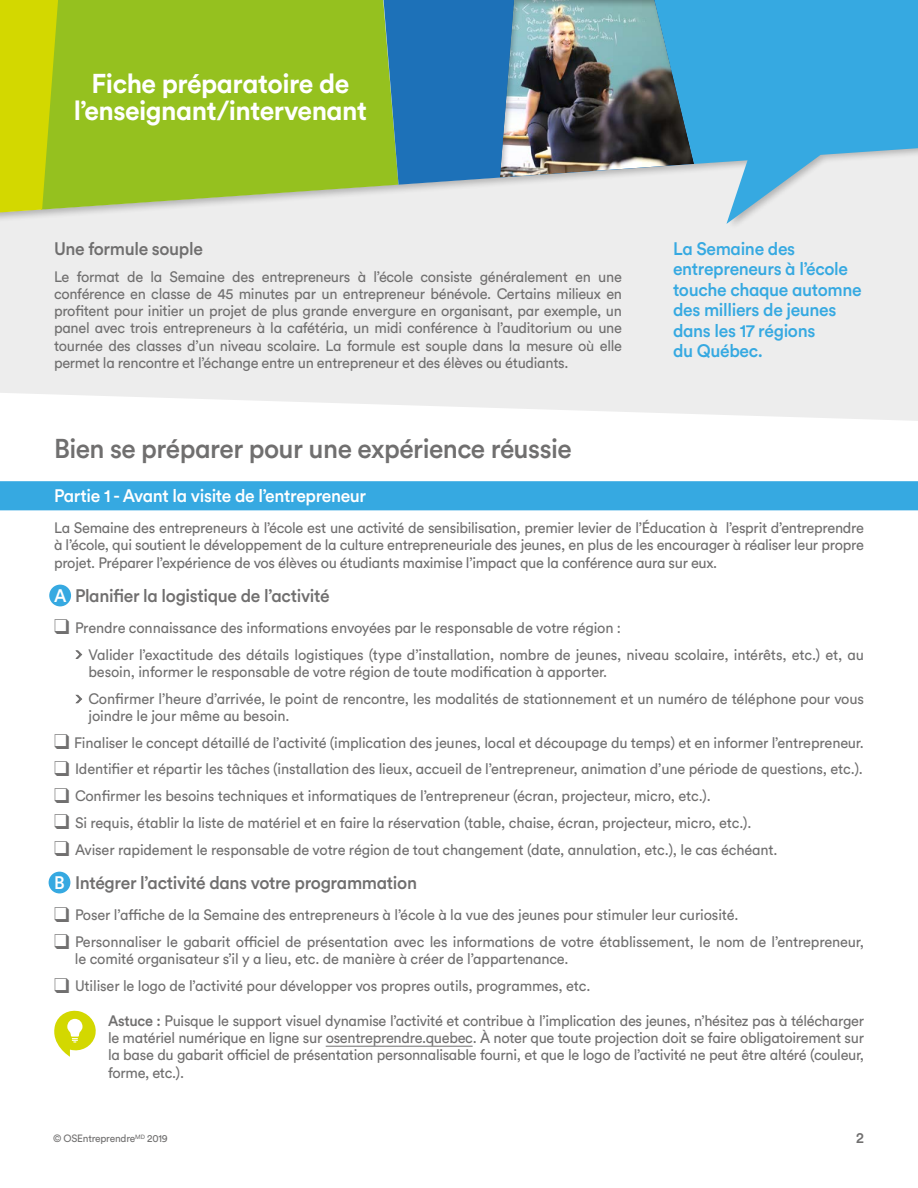
<style>
.page{position:relative;width:918px;height:1188px;background:#fff}
.page>*{position:absolute;margin:0;border:0;box-sizing:border-box;transform-origin:0 0}
.t1{font:700 27px/27px "Circular CM";letter-spacing:-.02em;color:#fff;text-align:center}
.t2{font:500 27px "Circular CM";letter-spacing:-.02em;color:#706f6f}
.t3{font:500 18px/20.5px "Circular CM";letter-spacing:-.02em;color:#36a9e1}
.t4{font:500 18px "Circular CM";letter-spacing:-.02em;color:#706f6f}
.t5{font:500 18px "Circular CM";letter-spacing:-.02em;color:#fff}
.t6{font:15px/17.2px "Circular CM";letter-spacing:-.01em;color:#706f6f;text-align:justify}
.t7{font:500 15px "Circular CM";color:#706f6f}
.t8{font:10.5px "Circular CM";letter-spacing:-.02em;color:#706f6f}
.s1{color:#fff}
.s2{font-weight:500}
</style>
<div class="page">
<div style="left:49px;top:872px;width:21px;height:21px;background:#36a9e1;border-radius:50%"></div>
<div style="left:49px;top:585px;width:22px;height:21px;background:#36a9e1;border-radius:50%"></div>
<div style="left:0;top:481px;width:918px;height:29px;background:#36a9e1"></div>
<svg style="left:0;top:230px;width:918px;height:191px;background:#eee"></svg>
<div style="left:0;top:0;width:918px;height:230px;background:#ededed"></div>
<div style="left:58px;top:0;width:341px;height:210px;background:#95c11f"></div>
<svg style="left:384px;top:0;width:183px;height:185px;background:#2d7aae"></svg>
<svg style="left:707px;top:0;width:211px;height:224px;fill:#36a9e1"></svg>
<div style="left:486px;top:0;width:221px;height:179px;background:#000;opacity:.25"></div>
<svg style="left:0;top:0;width:58px;height:212px;background:#cad405"></svg>
<svg style="left:75px;top:650px;width:8px;height:9px"></svg>
<svg style="left:75px;top:695px;width:7px;height:9px"></svg>
<hr style="left:326px;top:1046px;width:147px;height:1px;background:#706f6f">
<svg style="left:54px;top:1010px;width:42px;height:47px"></svg>
<h1 class="t1" style="left:74px;top:69px;width:295px">Fiche préparatoire de l’enseignant/intervenant</h1>
<p class="t4" style="left:54px;top:237px;width:151px">Une formule souple</p>
<p class="t6" style="left:54px;top:268px;width:570px">Le format de la Semaine des entrepreneurs à l’école consiste généralement en une conférence en classe de 45 minutes par un entrepreneur bénévole. Certains milieux en profitent pour initier un projet de plus grande envergure en organisant, par exemple, un panel avec trois entrepreneurs à la cafétéria, un midi conférence à l’auditorium ou une tournée des classes d’un niveau scolaire. La formule est souple dans la mesure où elle permet la rencontre et l’échange entre un entrepreneur et des élèves ou étudiants.</p>
<p class="t3" style="left:673px;top:238px;width:190px">La Semaine des entrepreneurs à l’école touche chaque automne des milliers de jeunes dans les 17 régions<br>du Québec.</p>
<h1 class="t2" style="left:54px;top:431px;width:519px">Bien se préparer pour une expérience réussie</h1>
<p class="t5" style="left:54px;top:484px;width:314px">Partie 1 - Avant la visite de l’entrepreneur</p>
<p class="t6" style="left:54px;top:519px;width:812px">La Semaine des entrepreneurs à l’école est une activité de sensibilisation, premier levier de l’Éducation à l’esprit d’entreprendre à l’école, qui soutient le développement de la culture entrepreneuriale des jeunes, en plus de les encourager à réaliser leur propre projet. Préparer l’expérience de vos élèves ou étudiants maximise l’impact que la conférence aura sur eux.</p>
<p class="t4" style="left:54px;top:584px;width:277px"><span class="s1">A</span> Planifier la logistique de l’activité</p>
<p class="t6" style="left:89px;top:614px;width:777px;line-height:26.7px;text-indent:-35px">❑ Prendre connaissance des informations envoyées par le responsable de votre région :<br>Valider l’exactitude des détails logistiques (type d’installation, nombre de jeunes, niveau scolaire, intérêts, etc.) et, au</p>
<p class="t6" style="left:88px;top:658px;width:777px;line-height:26.7px">besoin, informer le responsable de votre région de toute modification à apporter.<br>Confirmer l’heure d’arrivée, le point de rencontre, les modalités de stationnement et un numéro de téléphone pour vous</p>
<p class="t6" style="left:88px;top:707px;width:203px">joindre le jour même au besoin.</p>
<p class="t6" style="left:54px;top:734px;width:811px">❑ Finaliser le concept détaillé de l’activité (implication des jeunes, local et découpage du temps) et en informer l’entrepreneur.</p>
<p class="t6" style="left:54px;top:760px;width:810px">❑ Identifier et répartir les tâches (installation des lieux, accueil de l’entrepreneur, animation d’une période de questions, etc.).</p>
<p class="t6" style="left:54px;top:787px;width:658px">❑ Confirmer les besoins techniques et informatiques de l’entrepreneur (écran, projecteur, micro, etc.).</p>
<p class="t6" style="left:54px;top:814px;width:699px">❑ Si requis, établir la liste de matériel et en faire la réservation (table, chaise, écran, projecteur, micro, etc.).</p>
<p class="t6" style="left:54px;top:841px;width:725px">❑ Aviser rapidement le responsable de votre région de tout changement (date, annulation, etc.), le cas échéant.</p>
<p class="t4" style="left:54px;top:871px;width:365px"><span class="s1">B</span> Intégrer l’activité dans votre programmation</p>
<p class="t6" style="left:54px;top:906px;width:686px">❑ Poser l’affiche de la Semaine des entrepreneurs à l’école à la vue des jeunes pour stimuler leur curiosité.</p>
<p class="t6" style="left:75px;top:933px;width:791px;text-indent:-21px">❑ Personnaliser le gabarit officiel de présentation avec les informations de votre établissement, le nom de l’entrepreneur, le comité organisateur s’il y a lieu, etc. de manière à créer de l’appartenance.</p>
<p class="t6" style="left:54px;top:977px;width:538px">❑ Utiliser le logo de l’activité pour développer vos propres outils, programmes, etc.</p>
<p class="t6" style="left:108px;top:1012px;width:758px"><span class="s2">Astuce :</span> Puisque le support visuel dynamise l’activité et contribue à l’implication des jeunes, n’hésitez pas à télécharger le matériel numérique en ligne sur osentreprendre.quebec. À noter que toute projection doit se faire obligatoirement sur la base du gabarit officiel de présentation personnalisable fourni, et que le logo de l’activité ne peut être altéré (couleur, forme, etc.).</p>
<p class="t8" style="left:53px;top:1132px;width:116px">© OSEntreprendre<sup>MD</sup> 2019</p>
<p class="t7" style="left:856px;top:1129px;width:9px">2</p>
</div>
